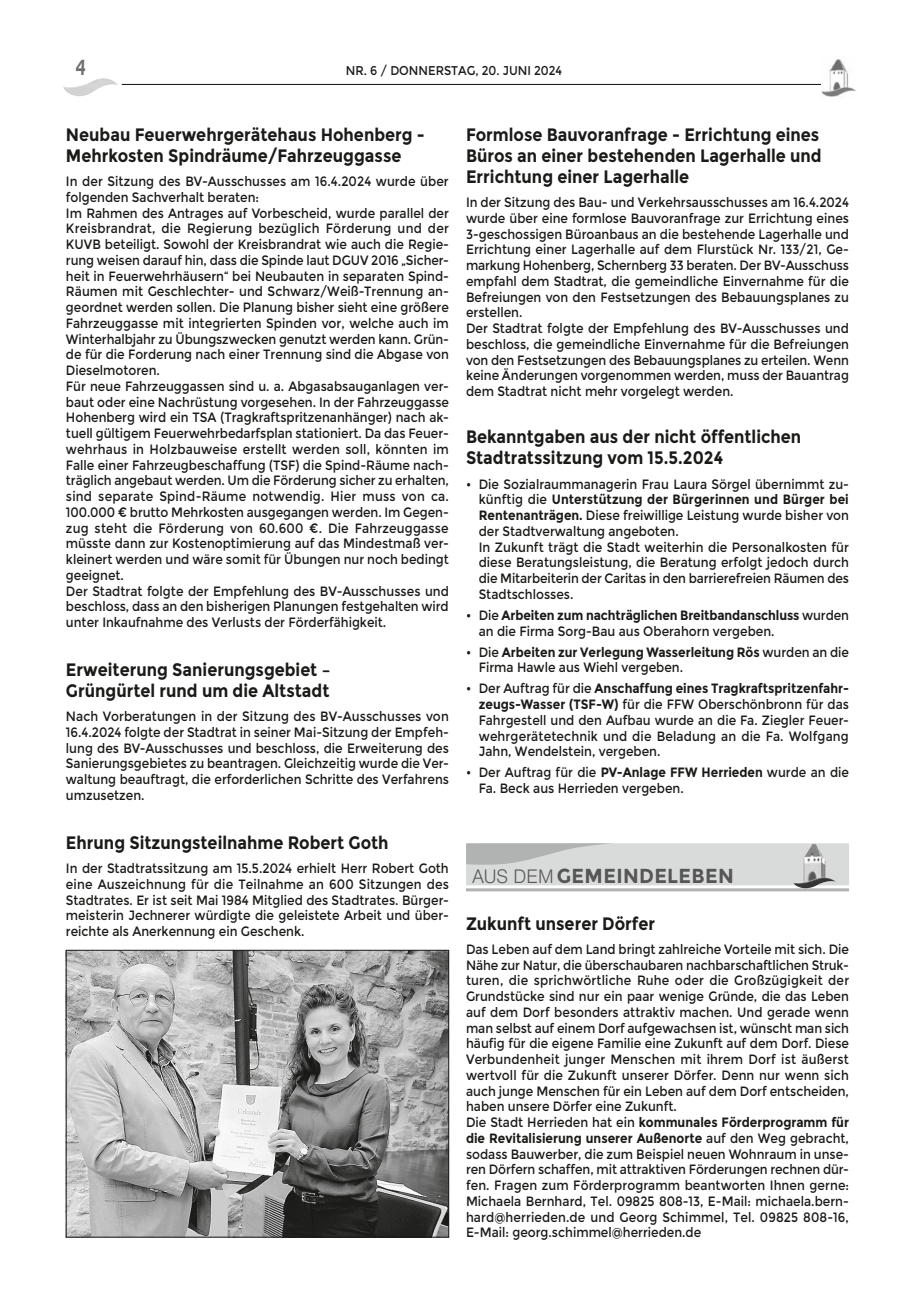
<style>
.page{position:relative;width:915px;height:1297px;background:#fff}
.page>*{position:absolute;margin:0;border:0;box-sizing:border-box;transform-origin:0 0}
.t1{font:700 22.5px "Flora Itc T";color:#6f6f6e;scale:.8 1}
.t2{font:700 20.25px "Montserrat";letter-spacing:.02em;color:#565655;scale:.95 1}
.t3{font:700 18px/21px "Montserrat";color:#1a1a18;scale:.9 1}
.t4{font:13.5px/15.8px "Montserrat";color:#1a1a18;scale:.9 1}
.t5{font:12.75px "Montserrat";color:#1a1a18;scale:.9 1}
.s1{font-weight:700}
.s2{font-family:"Nimbus Sans Novus T";font-weight:400}
</style>
<div class="page">
<img style="left:63px;top:78px;width:55px;height:18px">
<hr style="left:122px;top:84px;width:730px;height:1px;background:#1a1a18">
<img style="left:821px;top:59px;width:34px;height:38px">
<img style="left:68px;top:952px;width:379px;height:283px">
<div style="left:66px;top:950px;width:383px;height:287px;border:1px solid #1a1a18"></div>
<svg style="left:466px;top:885px;width:382px;height:7px"></svg>
<hr style="left:466px;top:888px;width:382px;height:3px;background:#b1b2b2">
<svg style="left:466px;top:843px;width:382px;height:42px;background:#d3d4d4"></svg>
<img style="left:793px;top:844px;width:24px;height:44px">
<h1 class="t1" style="left:76px;top:55px;width:14px">4</h1>
<p class="t5" style="left:346px;top:63px;width:242px">NR. 6 / DONNERSTAG, 20. JUNI 2024</p>
<h3 class="t3" style="left:66px;top:124px;width:400px">Neubau Feuerwehrgerätehaus Hohenberg -<br>Mehrkosten Spindräume/Fahrzeuggasse</h3>
<p class="t4" style="left:66px;top:174px;width:427px">In der Sitzung des BV-Ausschusses am 16.4.2024 wurde über folgenden Sachverhalt beraten:<br>Im Rahmen des Antrages auf Vorbescheid, wurde parallel der Kreisbrandrat, die Regierung bezüglich Förderung und der KUVB beteiligt. Sowohl der Kreisbrandrat wie auch die Regie&shy;rung weisen darauf hin, dass die Spinde laut DGUV 2016 „Sicher&shy;heit in Feuerwehrhäusern“ bei Neubauten in separaten Spind-Räumen mit Geschlechter- und Schwarz/Weiß-Trennung an&shy;geordnet werden sollen. Die Planung bisher sieht eine größere Fahrzeuggasse mit integrierten Spinden vor, welche auch im Winterhalbjahr zu Übungszwecken genutzt werden kann. Grün&shy;de für die Forderung nach einer Trennung sind die Abgase von Dieselmotoren.<br>Für neue Fahrzeuggassen sind u. a. Abgasabsauganlagen ver&shy;baut oder eine Nachrüstung vorgesehen. In der Fahrzeuggasse Hohenberg wird ein TSA (Tragkraftspritzenanhänger) nach ak&shy;tuell gültigem Feuerwehrbedarfsplan stationiert. Da das Feuer&shy;wehrhaus in Holzbauweise erstellt werden soll, könnten im Falle einer Fahrzeugbeschaffung (TSF) die Spind-Räume nach&shy;träglich angebaut werden. Um die Förderung sicher zu erhalten, sind separate Spind-Räume notwendig. Hier muss von ca.<br>100.000 € brutto Mehrkosten ausgegangen werden. Im Gegen&shy;zug steht die Förderung von 60.600 €. Die Fahrzeuggasse müsste dann zur Kostenoptimierung auf das Mindestmaß ver&shy;kleinert werden und wäre somit für Übungen nur noch bedingt geeignet.<br>Der Stadtrat folgte der Empfehlung des BV-Ausschusses und beschloss, dass an den bisherigen Planungen festgehalten wird unter Inkaufnahme des Verlusts der Förderfähigkeit.</p>
<h3 class="t3" style="left:66px;top:659px;width:295px">Erweiterung Sanierungsgebiet –<br>Grüngürtel rund um die Altstadt</h3>
<p class="t4" style="left:66px;top:709px;width:427px;text-align:justify">Nach Vorberatungen in der Sitzung des BV-Ausschusses von 16.4.2024 folgte der Stadtrat in seiner Mai-Sitzung der Empfeh&shy;lung des BV-Ausschusses und beschloss, die Erweiterung des Sanierungsgebietes zu beantragen. Gleichzeitig wurde die Ver&shy;waltung beauftragt, die erforderlichen Schritte des Verfahrens umzusetzen.</p>
<h3 class="t3" style="left:66px;top:832px;width:360px">Ehrung Sitzungsteilnahme Robert Goth</h3>
<p class="t4" style="left:66px;top:861px;width:427px;text-align:justify">In der Stadtratssitzung am 15.5.2024 erhielt Herr Robert Goth eine Auszeichnung für die Teilnahme an 600 Sitzungen des Stadtrates. Er ist seit Mai 1984 Mitglied des Stadtrates. Bürger&shy;meisterin Jechnerer würdigte die geleistete Arbeit und über&shy;reichte als Anerkennung ein Geschenk.</p>
<h3 class="t3" style="left:466px;top:124px;width:396px">Formlose Bauvoranfrage - Errichtung eines<br>Büros an einer bestehenden Lagerhalle und<br>Errichtung einer Lagerhalle</h3>
<p class="t4" style="left:466px;top:195px;width:427px">In der Sitzung des Bau- und Verkehrsausschusses am 16.4.2024 wurde über eine formlose Bauvoranfrage zur Errichtung eines 3-geschossigen Büroanbaus an die bestehende Lagerhalle und Errichtung einer Lagerhalle auf dem Flurstück Nr. 133/21, Ge&shy;markung Hohenberg, Schernberg 33 beraten. Der BV-Ausschuss empfahl dem Stadtrat, die gemeindliche Einvernahme für die Befreiungen von den Festsetzungen des Bebauungsplanes zu erstellen.<br>Der Stadtrat folgte der Empfehlung des BV-Ausschusses und beschloss, die gemeindliche Einvernahme für die Befreiungen von den Festsetzungen des Bebauungsplanes zu erteilen. Wenn keine Änderungen vorgenommen werden, muss der Bauantrag dem Stadtrat nicht mehr vorgelegt werden.</p>
<h3 class="t3" style="left:466px;top:427px;width:374px">Bekanntgaben aus der nicht öffentlichen<br>Stadtratssitzung vom 15.5.2024</h3>
<p class="t4" style="left:478px;top:476px;width:413px;text-indent:-13px">• Die Sozialraummanagerin Frau Laura Sörgel übernimmt zu&shy;künftig die <span class="s1">Unterstützung der Bürgerinnen und Bürger bei Rentenanträgen.</span> Diese freiwillige Leistung wurde bisher von der Stadtverwaltung angeboten.<br>In Zukunft trägt die Stadt weiterhin die Personalkosten für diese Beratungsleistung, die Beratung erfolgt jedoch durch die Mitarbeiterin der Caritas in den barrierefreien Räumen des Stadtschlosses.</p>
<p class="t4" style="left:478px;top:607px;width:413px;text-indent:-13px">• Die <span class="s1">Arbeiten zum nachträglichen Breitbandanschluss</span> wurden an die Firma Sorg-Bau aus Oberahorn vergeben.</p>
<p class="t4" style="left:478px;top:644px;width:413px;text-indent:-13px">• Die <span class="s1">Arbeiten zur Verlegung Wasserleitung Rös</span> wurden an die<br>Firma Hawle aus Wiehl vergeben.</p>
<p class="t4" style="left:478px;top:681px;width:413px;text-align:justify;text-indent:-13px">• Der Auftrag für die <span class="s1">Anschaffung eines Tragkraftspritzenfahr&shy;zeugs-Wasser (TSF-W)</span> für die FFW Oberschönbronn für das Fahrgestell und den Aufbau wurde an die Fa. Ziegler Feuer&shy;wehrgerätetechnik und die Beladung an die Fa. Wolfgang Jahn, Wendelstein, vergeben.</p>
<p class="t4" style="left:478px;top:765px;width:413px;text-indent:-13px">• Der Auftrag für die <span class="s1">PV-Anlage FFW Herrieden</span> wurde an die<br>Fa. Beck aus Herrieden vergeben.</p>
<h2 class="t2" style="left:472px;top:863px;width:277px"><span class="s2">AUS DEM</span> GEMEINDELEBEN</h2>
<h3 class="t3" style="left:466px;top:913px;width:211px">Zukunft unserer Dörfer</h3>
<p class="t4" style="left:466px;top:941px;width:427px">Das Leben auf dem Land bringt zahlreiche Vorteile mit sich. Die Nähe zur Natur, die überschaubaren nachbarschaftlichen Struk&shy;turen, die sprichwörtliche Ruhe oder die Großzügigkeit der Grundstücke sind nur ein paar wenige Gründe, die das Leben auf dem Dorf besonders attraktiv machen. Und gerade wenn man selbst auf einem Dorf aufgewachsen ist, wünscht man sich häufig für die eigene Familie eine Zukunft auf dem Dorf. Diese Verbundenheit junger Menschen mit ihrem Dorf ist äußerst wertvoll für die Zukunft unserer Dörfer. Denn nur wenn sich auch junge Menschen für ein Leben auf dem Dorf entscheiden, haben unsere Dörfer eine Zukunft.<br>Die Stadt Herrieden hat ein <span class="s1">kommunales Förderprogramm für die Revitalisierung unserer Außenorte</span> auf den Weg gebracht, sodass Bauwerber, die zum Beispiel neuen Wohnraum in unse&shy;ren Dörfern schaffen, mit attraktiven Förderungen rechnen dür&shy;fen. Fragen zum Förderprogramm beantworten Ihnen gerne:<br>Michaela Bernhard, Tel. 09825 808-13, E-Mail: michaela.bern&shy;hard@herrieden.de und Georg Schimmel, Tel. 09825 808-16, E-Mail: georg.schimmel@herrieden.de</p>
</div>
